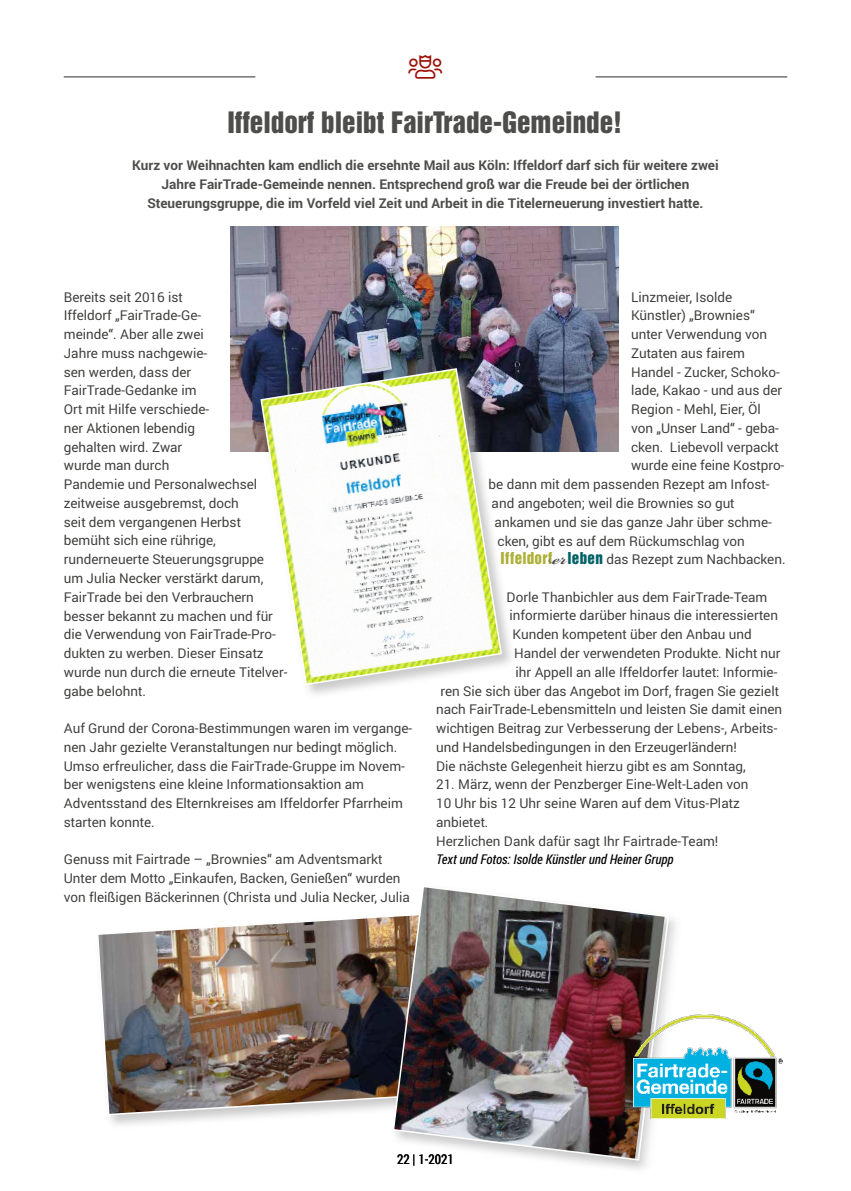
<style>
.page{position:relative;width:851px;height:1191px;background:#fff}
.page>*{position:absolute;margin:0;border:0;box-sizing:border-box;transform-origin:0 0}
.t1{font:27px "Helvetica Inserat LT";color:#4d4d4c}
.t2{font:300 27px "Font Awesome 5 Pro";color:#9c1006}
.t3{font:13.5px/18.8px "Roboto";color:#3c3c3b}
.t4{font:700 13.5px/18.8px "Roboto";color:#4d4d4c;text-align:center}
.t5{font:italic 13.5px "Roboto Condensed";color:#000}
.t6{font:13.5px "Roboto Condensed";color:#000}
.s1{font-family:"Helvetica Inserat LT";font-size:15px;color:#adb039}
.s2{font-family:"Bickham Script Pro";font-weight:600;font-size:30px;color:#4d4d4c}
.s3{font-family:"Helvetica Inserat LT";font-size:15px;color:#016167}
</style>
<div class="page">
<hr style="left:64px;top:77px;width:191px;height:1px;background:#706d6b">
<hr style="left:595px;top:77px;width:192px;height:1px;background:#706d6b">
<img style="left:230px;top:226px;width:388px;height:225px">
<div style="left:258px;top:366px;width:258px;height:333px;background:#bababa;opacity:.75"></div>
<img style="left:259px;top:367px;width:244px;height:319px">
<div style="left:95px;top:911px;width:355px;height:218px;background:#bababa;opacity:.75"></div>
<img style="left:96px;top:912px;width:294px;height:204px">
<div style="left:390px;top:883px;width:293px;height:291px;background:#bababa;opacity:.75"></div>
<img style="left:392px;top:884px;width:278px;height:277px">
<img style="left:633px;top:1014px;width:149px;height:104px">
<h1 class="t2" style="left:408px;top:53px;width:35px">◆▲▲□■</h1>
<h1 class="t1" style="left:227px;top:106px;width:396px">Iffeldorf bleibt FairTrade-Gemeinde!</h1>
<p class="t4" style="left:132px;top:156px;width:588px">Kurz vor Weihnachten kam endlich die ersehnte Mail aus Köln: Iffeldorf darf sich für weitere zwei<br>Jahre FairTrade-Gemeinde nennen. Entsprechend groß war die Freude bei der örtlichen<br>Steuerungsgruppe, die im Vorfeld viel Zeit und Arbeit in die Titelerneuerung investiert hatte.</p>
<p class="t3" style="left:64px;top:287px;width:225px">Bereits seit 2016 ist<br>Iffeldorf „FairTrade-Ge-<br>meinde“. Aber alle zwei<br>Jahre muss nachgewie-<br>sen werden, dass der<br>FairTrade-Gedanke im<br>Ort mit Hilfe verschiede-<br>ner Aktionen lebendig<br>gehalten wird. Zwar<br>wurde man durch<br>Pandemie und Personalwechsel zeitweise ausgebremst, doch<br>seit dem vergangenen Herbst bemüht sich eine rührige, runderneuerte Steuerungsgruppe<br>um Julia Necker verstärkt darum,<br>FairTrade bei den Verbrauchern besser bekannt zu machen und für die Verwendung von FairTrade-Pro&shy;dukten zu werben. Dieser Einsatz wurde nun durch die erneute Titelver&shy;gabe belohnt.</p>
<p class="t3" style="left:64px;top:718px;width:350px">Auf Grund der Corona-Bestimmungen waren im vergange&shy;nen Jahr gezielte Veranstaltungen nur bedingt möglich.<br>Umso erfreulicher, dass die FairTrade-Gruppe im Novem&shy;ber wenigstens eine kleine Informationsaktion am Adventsstand des Elternkreises am Iffeldorfer Pfarrheim starten konnte.</p>
<p class="t3" style="left:64px;top:849px;width:347px">Genuss mit Fairtrade – „Brownies“ am Adventsmarkt<br>Unter dem Motto „Einkaufen, Backen, Genießen“ wurden von fleißigen Bäckerinnen (Christa und Julia Necker, Julia</p>
<p class="t3" style="left:631px;top:287px;width:103px">Linzmeier, Isolde</p>
<p class="t3" style="left:631px;top:306px;width:125px">Künstler) „Brownies“</p>
<p class="t3" style="left:631px;top:324px;width:137px">unter Verwendung von</p>
<p class="t3" style="left:631px;top:343px;width:116px">Zutaten aus fairem</p>
<p class="t3" style="left:631px;top:362px;width:150px">Handel - Zucker, Schoko-</p>
<p class="t3" style="left:631px;top:381px;width:153px">lade, Kakao - und aus der</p>
<p class="t3" style="left:631px;top:399px;width:131px">Region - Mehl, Eier, Öl</p>
<p class="t3" style="left:631px;top:418px;width:149px">von „Unser Land“ - geba-</p>
<p class="t3" style="left:631px;top:437px;width:149px">cken. Liebevoll verpackt</p>
<p class="t3" style="left:631px;top:456px;width:155px">wurde eine feine Kostpro-</p>
<p class="t3" style="left:488px;top:474px;width:282px">be dann mit dem passenden Rezept am Infost-</p>
<p class="t3" style="left:491px;top:493px;width:244px">and angeboten; weil die Brownies so gut</p>
<p class="t3" style="left:494px;top:512px;width:279px">ankamen und sie das ganze Jahr über schme-</p>
<p class="t3" style="left:497px;top:531px;width:248px">cken, gibt es auf dem Rückumschlag von</p>
<p class="t3" style="left:500px;top:549px;width:286px"><span class="s1">Iffeldorf</span><span class="s2">er</span><span class="s3">leben</span> das Rezept zum Nachbacken.</p>
<p class="t3" style="left:506px;top:587px;width:262px">Dorle Thanbichler aus dem FairTrade-Team</p>
<p class="t3" style="left:509px;top:606px;width:270px">informierte darüber hinaus die interessierten</p>
<p class="t3" style="left:512px;top:624px;width:241px">Kunden kompetent über den Anbau und</p>
<p class="t3" style="left:514px;top:643px;width:268px">Handel der verwendeten Produkte. Nicht nur</p>
<p class="t3" style="left:515px;top:662px;width:263px">ihr Appell an alle Iffeldorfer lautet: Informie-</p>
<p class="t3" style="left:440px;top:681px;width:340px">ren Sie sich über das Angebot im Dorf, fragen Sie gezielt</p>
<p class="t3" style="left:436px;top:699px;width:347px">nach FairTrade-Lebensmitteln und leisten Sie damit einen</p>
<p class="t3" style="left:436px;top:718px;width:343px">wichtigen Beitrag zur Verbesserung der Lebens-, Arbeits-</p>
<p class="t3" style="left:436px;top:737px;width:302px">und Handelsbedingungen in den Erzeugerländern!</p>
<p class="t3" style="left:436px;top:756px;width:311px">Die nächste Gelegenheit hierzu gibt es am Sonntag,</p>
<p class="t3" style="left:436px;top:774px;width:314px">21. März, wenn der Penzberger Eine-Welt-Laden von 10 Uhr bis 12 Uhr seine Waren auf dem Vitus-Platz anbietet.<br>Herzlichen Dank dafür sagt Ihr Fairtrade-Team!</p>
<p class="t5" style="left:436px;top:850px;width:239px">Text und Fotos: Isolde Künstler und Heiner Grupp</p>
<p class="t6" style="left:397px;top:1150px;width:58px">22 | 1-2021</p>
</div>
